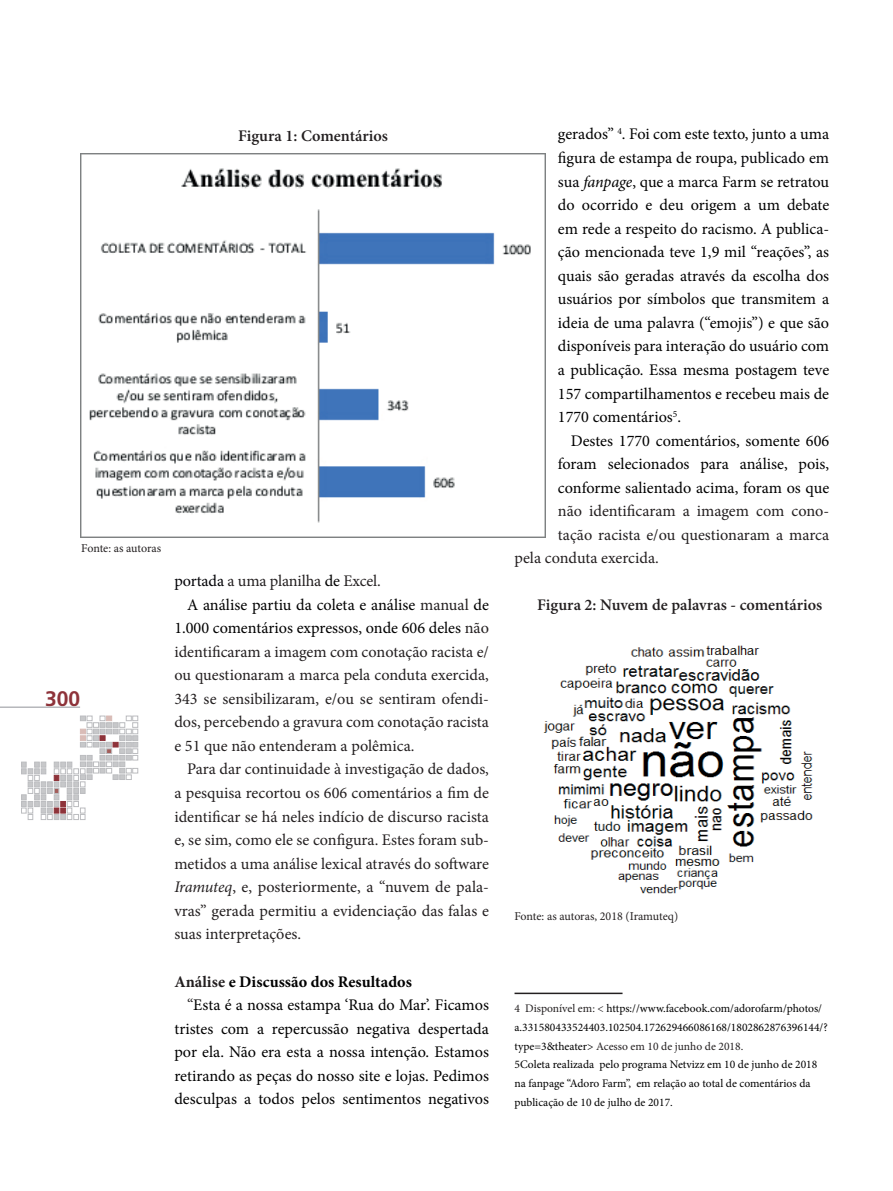
<style>
.page{position:relative;width:893px;height:1191px;background:#fff}
.page>*{position:absolute;margin:0;border:0;box-sizing:border-box;transform-origin:0 0}
.t1{font:700 21px "Frutiger";color:#8e333a}
.t2{font:16.2px/23.5px "Minion Pro";color:#000001;text-align:justify}
.t3{font:16.2px "Minion Pro";color:#231f20}
.t4{font:600 16.2px "Minion Pro";color:#231f20}
.t5{font:700 16.2px "Minion Pro";color:#000001}
.t6{font:12px "Minion Pro";letter-spacing:-.01em;color:#231f20}
.t7{font:11.55px/18.8px "Minion Pro";color:#000001}
.s1{color:#020206}
.s2{color:#000001}
.s3{color:#231f20}
.s4{font-style:italic}
</style>
<div class="page">
<svg style="left:21px;top:716px;width:117px;height:103px"></svg>
<hr style="left:0;top:707px;width:80px;height:1px;background:#b2b3b7">
<hr style="left:514px;top:992px;width:108px;height:2px;background:#231f20">
<img style="left:543px;top:645px;width:270px;height:249px">
<img style="left:81px;top:153px;width:464px;height:384px">
<p class="t4" style="left:238px;top:125px;width:151px">Figura 1: Comentários</p>
<p class="t6" style="left:81px;top:540px;width:81px">Fonte: as autoras</p>
<p class="t1" style="left:45px;top:686px;width:37px">300</p>
<p class="t3" style="left:174px;top:570px;width:208px"><span class="s1">portada</span> a uma planilha <span class="s2">de</span> Excel.</p>
<p class="t2" style="left:187px;top:592px;width:303px">A análise partiu da coleta e análise <span class="s3">manual</span> de</p>
<p class="t2" style="left:174px;top:616px;width:316px">1.000 comentários expressos, onde 606 deles <span class="s3">não</span></p>
<p class="t3" style="left:174px;top:640px;width:316px">identificaram a imagem com conotação racista e/</p>
<p class="t3" style="left:174px;top:664px;width:316px">ou questionaram a marca pela conduta exercida,</p>
<p class="t3" style="left:174px;top:688px;width:316px">343 se sensibilizaram, e/ou se sentiram ofendi-</p>
<p class="t3" style="left:174px;top:711px;width:316px">dos, percebendo a gravura com conotação racista</p>
<p class="t3" style="left:174px;top:735px;width:242px">e 51 que não entenderam a polêmica.</p>
<p class="t3" style="left:187px;top:758px;width:303px">Para dar continuidade à investigação de dados,</p>
<p class="t3" style="left:174px;top:782px;width:316px">a pesquisa recortou os 606 comentários a fim de</p>
<p class="t3" style="left:174px;top:805px;width:316px">identificar se há neles indício de discurso racista</p>
<p class="t3" style="left:174px;top:829px;width:316px">e, se sim, como ele se configura. Estes foram sub-</p>
<p class="t3" style="left:174px;top:852px;width:316px">metidos a uma análise lexical através do software</p>
<p class="t3" style="left:174px;top:876px;width:316px"><span class="s4">Iramuteq</span>, e, posteriormente, a “nuvem de pala-</p>
<p class="t3" style="left:174px;top:899px;width:316px">vras” gerada permitiu a evidenciação das falas e</p>
<p class="t3" style="left:174px;top:923px;width:128px">suas interpretações.</p>
<p class="t5" style="left:174px;top:970px;width:239px"><span class="s3">Análise</span> e Discussão dos Resultados</p>
<p class="t2" style="left:187px;top:993px;width:303px"><span class="s3">“</span>Esta é a nossa estampa ‘Rua do Mar’. Ficamos</p>
<p class="t2" style="left:174px;top:1016px;width:316px">tristes com a repercussão negativa despertada</p>
<p class="t2" style="left:174px;top:1040px;width:316px">por ela. Não era esta a nossa intenção. Estamos</p>
<p class="t2" style="left:174px;top:1063px;width:316px">retirando as peças do nosso site e lojas. Pedimos</p>
<p class="t2" style="left:174px;top:1087px;width:316px">desculpas a todos pelos sentimentos negativos</p>
<p class="t2" style="left:558px;top:122px;width:273px">gerados” <sup>4</sup>. Foi com este texto, junto a uma figura de estampa de roupa, <span class="s1">publicado em sua</span> <span class="s4">fanpage</span>, que a marca Farm se retratou do ocorrido e deu origem a um debate em rede a respeito do racismo. A publica&shy;ção mencionada teve 1,9 mil “reações”, as quais são geradas através da escolha dos usuários por símbolos que transmitem a ideia de uma palavra (“emojis”) e que são disponíveis para interação do usuário com a publicação. Essa mesma postagem teve 157 compartilhamentos e recebeu mais de 1770 comentários<sup>5</sup>.</p>
<p class="t2" style="left:558px;top:429px;width:273px;text-indent:13px">Destes 1770 comentários, somente 606 foram selecionados para análise, pois, conforme salientado acima, foram os que</p>
<p class="t3" style="left:558px;top:500px;width:273px">não identificaram a imagem com cono-</p>
<p class="t3" style="left:558px;top:524px;width:273px">tação racista e/ou questionaram a marca</p>
<p class="t3" style="left:514px;top:547px;width:146px">pela conduta exercida.</p>
<p class="t4" style="left:537px;top:593px;width:287px">Figura 2: Nuvem de palavras - comentários</p>
<p class="t6" style="left:514px;top:908px;width:165px">Fonte: as autoras, 2018 (Iramuteq)</p>
<p class="t7" style="left:514px;top:999px;width:315px"><span class="s3">4 Disponível em: &lt;</span> https://www.facebook.com/adorofarm/photos/ a.331580433524403.102504.172629466086168/1802862876396144/? type=3&amp;theater&gt; <span class="s3">Acesso em 10 de junho de 2018.<br></span>5Coleta realizada pelo programa Netvizz em 10 de junho de 2018 na fanpage “Adoro Farm”, em relação ao total de comentários da publicação de 10 de julho de 2017.</p>
</div>
